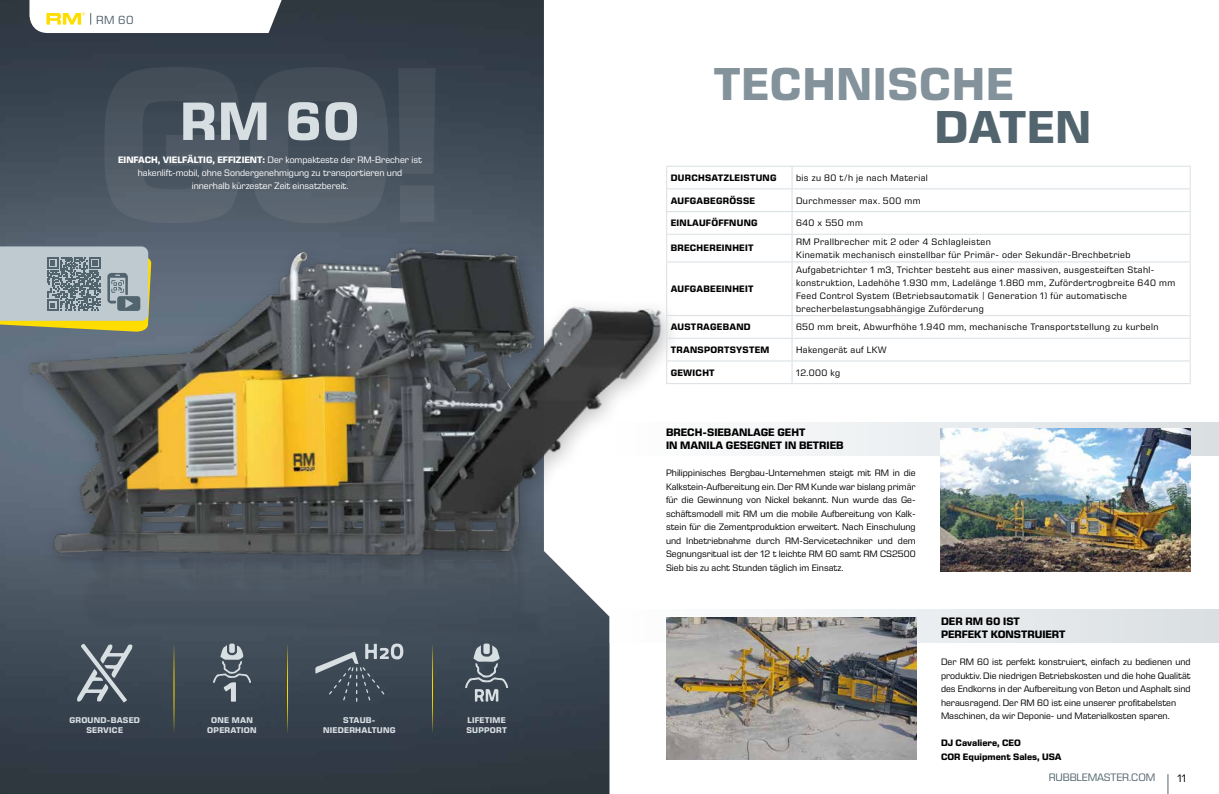
<style>
.page{position:relative;width:1219px;height:794px;background:#fff}
.page>*{position:absolute;margin:0;border:0;box-sizing:border-box;transform-origin:0 0}
.t1{font:700 55px "Eurostile Next LT Pro";color:#d8dfe3}
.t2{font:700 47px "Eurostile Next LT Pro";letter-spacing:.02em;color:#83929b}
.t3{font:700 47px "Eurostile Next LT Pro";letter-spacing:.01em;color:#52646d}
.t4{font:12px "Eurostile Next LT Pro";color:#52646d}
.t5{font:700 11px/13.5px "Eurostile Next LT Pro";color:#000}
.t6{font:11px "Eurostile Next LT Pro";letter-spacing:-.01em;color:#52646d}
.t7{font:11px "Eurostile Next LT Pro";color:#000}
.t8{font:9.5px/13.5px "Eurostile Next LT Pro";letter-spacing:.04em;color:#000}
.t9{font:9.5px/13.5px "Eurostile Next LT Pro";color:#000}
.t10{font:9.5px/13px "Eurostile Next LT Pro";color:#fff;text-align:center}
.t11{font:700 9.5px "Eurostile Next LT Pro";letter-spacing:.03em;color:#000}
.t12{font:700 9.5px/13.5px "Eurostile Next LT Pro";color:#000}
.t13{font:700 8.5px/10.2px "Eurostile Next LT Pro";letter-spacing:.03em;color:#d8dfe3;text-align:center}
.s1{font-weight:700}
</style>
<div class="page">
<img style="left:0;top:0;width:609px;height:794px">
<svg style="left:773px;top:422px;width:446px;height:33px"></svg>
<div style="left:609px;top:609px;width:610px;height:33px;background:linear-gradient(to right,#feffff,#dadfe2)"></div>
<hr style="left:173px;top:644px;width:1px;height:89px;background:#fd0">
<hr style="left:287px;top:644px;width:1px;height:89px;background:#fd0">
<hr style="left:432px;top:644px;width:1px;height:89px;background:#fd0">
<svg style="left:104px;top:67px;width:332px;height:139px;background:#47535e"></svg>
<img style="left:940px;top:429px;width:251px;height:142px">
<img style="left:666px;top:617px;width:250px;height:142px">
<div style="left:52px;top:533px;width:496px;height:105px;background:#434f5b"></div>
<img style="left:0;top:596px;width:699px;height:36px">
<img style="left:0;top:206px;width:700px;height:390px">
<svg style="left:1168px;top:774px;width:1px;height:20px"></svg>
<svg style="left:29px;top:0;width:256px;height:33px"></svg>
<svg style="left:0;top:246px;width:151px;height:86px;background:#aab2a5"></svg>
<hr style="left:666px;top:166px;width:126px;height:1px;background:#d8dfe3">
<hr style="left:792px;top:166px;width:399px;height:1px;background:#d8dfe3">
<hr style="left:666px;top:188px;width:126px;height:1px;background:#d8dfe3">
<hr style="left:792px;top:188px;width:399px;height:1px;background:#d8dfe3">
<hr style="left:666px;top:211px;width:126px;height:1px;background:#d8dfe3">
<hr style="left:792px;top:211px;width:399px;height:1px;background:#d8dfe3">
<hr style="left:666px;top:234px;width:126px;height:1px;background:#d8dfe3">
<svg style="left:666px;top:167px;width:1px;height:94px"></svg>
<hr style="left:792px;top:234px;width:399px;height:1px;background:#d8dfe3">
<svg style="left:791px;top:167px;width:1px;height:94px"></svg>
<svg style="left:1190px;top:167px;width:1px;height:94px"></svg>
<hr style="left:666px;top:261px;width:126px;height:1px;background:#d8dfe3">
<hr style="left:666px;top:262px;width:1px;height:53px;background:#d8dfe3">
<hr style="left:792px;top:261px;width:399px;height:1px;background:#d8dfe3">
<hr style="left:791px;top:262px;width:1px;height:53px;background:#d8dfe3">
<hr style="left:1190px;top:262px;width:1px;height:53px;background:#d8dfe3">
<hr style="left:666px;top:315px;width:126px;height:1px;background:#d8dfe3">
<hr style="left:792px;top:315px;width:399px;height:1px;background:#d8dfe3">
<hr style="left:666px;top:338px;width:126px;height:1px;background:#d8dfe3">
<hr style="left:792px;top:338px;width:399px;height:1px;background:#d8dfe3">
<hr style="left:666px;top:360px;width:126px;height:1px;background:#d8dfe3">
<svg style="left:666px;top:316px;width:1px;height:67px"></svg>
<hr style="left:792px;top:360px;width:399px;height:1px;background:#d8dfe3">
<svg style="left:791px;top:316px;width:1px;height:67px"></svg>
<svg style="left:1190px;top:316px;width:1px;height:67px"></svg>
<hr style="left:666px;top:383px;width:126px;height:1px;background:#d8dfe3">
<hr style="left:792px;top:383px;width:399px;height:1px;background:#d8dfe3">
<svg style="left:77px;top:643px;width:56px;height:59px;background:#6a747e"></svg>
<svg style="left:213px;top:643px;width:38px;height:59px;background:#5f6a74"></svg>
<svg style="left:315px;top:643px;width:88px;height:58px;background:#4f5b66"></svg>
<svg style="left:465px;top:643px;width:44px;height:59px;background:#626c76"></svg>
<p class="t4" style="left:96px;top:13px;width:39px">RM 60</p>
<h1 class="t1" style="left:180px;top:90px;width:181px">RM 60</h1>
<p class="t10" style="left:118px;top:153px;width:305px"><span class="s1">EINFACH, VIELFÄLTIG, EFFIZIENT:</span> Der kompakteste der RM-Brecher ist hakenlift-mobil, ohne Sondergenehmigung zu transportieren und innerhalb kürzester Zeit einsatzbereit.</p>
<p class="t13" style="left:69px;top:714px;width:72px">GROUND-BASED<br>SERVICE</p>
<p class="t13" style="left:207px;top:714px;width:51px">ONE MAN<br>OPERATION</p>
<p class="t13" style="left:323px;top:714px;width:74px">STAUB-<br>NIEDERHALTUNG</p>
<p class="t13" style="left:466px;top:714px;width:42px;text-align:left">LIFETIME<br>SUPPORT</p>
<h2 class="t2" style="left:714px;top:58px;width:301px">TECHNISCHE</h2>
<h2 class="t3" style="left:935px;top:100px;width:158px">DATEN</h2>
<p class="t11" style="left:671px;top:172px;width:107px">DURCHSATZLEISTUNG</p>
<p class="t8" style="left:796px;top:171px;width:133px">bis zu 80 t/h je nach Material</p>
<p class="t11" style="left:671px;top:195px;width:86px">AUFGABEGRÖSSE</p>
<p class="t8" style="left:796px;top:194px;width:126px">Durchmesser max. 500 mm</p>
<p class="t11" style="left:671px;top:218px;width:88px">EINLAUFÖFFNUNG</p>
<p class="t8" style="left:796px;top:216px;width:68px">640 x 550 mm</p>
<p class="t11" style="left:671px;top:243px;width:84px">BRECHEREINHEIT</p>
<p class="t8" style="left:796px;top:235px;width:336px;line-height:13px">RM Prallbrecher mit 2 oder 4 Schlagleisten<br>Kinematik mechanisch einstellbar für Primär- oder Sekundär-Brechbetrieb</p>
<p class="t11" style="left:671px;top:283px;width:84px">AUFGABEEINHEIT</p>
<p class="t8" style="left:796px;top:263px;width:381px;line-height:13px">Aufgabetrichter 1 m3, Trichter besteht aus einer massiven, ausgesteiften Stahl&shy;konstruktion, Ladehöhe 1.930 mm, Ladelänge 1.860 mm, Zufördertrogbreite 640 mm Feed Control System (Betriebsautomatik | Generation 1) für automatische brecherbelastungsabhängige Zuförderung</p>
<p class="t11" style="left:671px;top:322px;width:82px">AUSTRAGEBAND</p>
<p class="t8" style="left:796px;top:320px;width:364px">650 mm breit, Abwurfhöhe 1.940 mm, mechanische Transportstellung zu kurbeln</p>
<p class="t11" style="left:671px;top:344px;width:100px">TRANSPORTSYSTEM</p>
<p class="t8" style="left:796px;top:343px;width:92px">Hakengerät auf LKW</p>
<p class="t11" style="left:671px;top:367px;width:46px">GEWICHT</p>
<p class="t8" style="left:796px;top:366px;width:46px">12.000 kg</p>
<p class="t5" style="left:666px;top:425px;width:179px">BRECH-SIEBANLAGE GEHT<br>IN MANILA GESEGNET IN BETRIEB</p>
<p class="t8" style="left:666px;top:466px;width:251px;text-align:justify">Philippinisches Bergbau-Unternehmen steigt mit RM in die Kalkstein-Aufbereitung ein. Der RM Kunde war bislang primär für die Gewinnung von Nickel bekannt. Nun wurde das Ge&shy;schäftsmodell mit RM um die mobile Aufbereitung von Kalk&shy;stein für die Zementproduktion erweitert. Nach Einschulung und Inbetriebnahme durch RM-Servicetechniker und dem Segnungsritual ist der 12 t leichte RM 60 samt RM CS2500<br>Sieb bis zu acht Stunden täglich im Einsatz.</p>
<p class="t5" style="left:941px;top:614px;width:126px">DER RM 60 IST<br>PERFEKT KONSTRUIERT</p>
<p class="t9" style="left:941px;top:655px;width:251px">Der RM 60 ist perfekt konstruiert, einfach zu bedienen und produktiv. Die niedrigen Betriebskosten und die hohe Qualität des Endkorns in der Aufbereitung von Beton und Asphalt sind herausragend. Der RM 60 ist eine unserer profitabelsten Maschinen, da wir Deponie- und Materialkosten sparen.</p>
<p class="t12" style="left:941px;top:736px;width:122px">DJ Cavaliere, CEO<br>COR Equipment Sales, USA</p>
<p class="t6" style="left:1049px;top:771px;width:108px">RUBBLEMASTER.COM</p>
<p class="t7" style="left:1177px;top:772px;width:10px">11</p>
</div>
